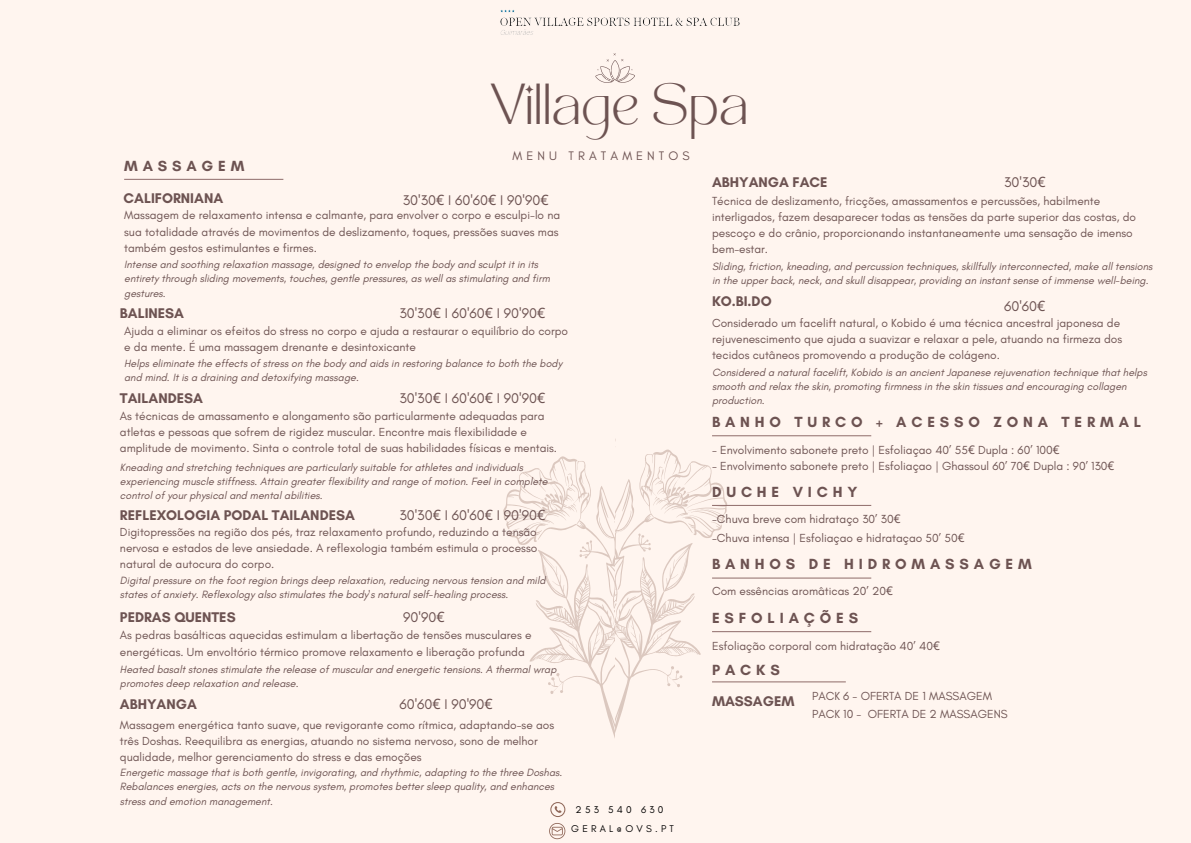
<style>
.page{position:relative;width:1191px;height:843px;background:#fff}
.page>*{position:absolute;margin:0;border:0;box-sizing:border-box;transform-origin:0 0}
.t1{font:40.4px "TAN MONCHERI Regular";color:#6d5352}
.t2{font:700 15px "Glacial Indifference";letter-spacing:.325em;color:#6d5352}
.t3{font:14.3px "Glacial Indifference";color:#6d5352}
.t4{font:700 14.3px "Glacial Indifference";color:#6d5352}
.t5{font:12.6px "Glacial Indifference";letter-spacing:.325em;color:#6d5352}
.t6{font:11.9px/16.1px "Glacial Indifference";color:#6d5352}
.t7{font:italic 10.7px/14.3px "Glacial Indifference";color:#6d5352}
.t8{font:10px "Glacial Indifference";letter-spacing:.325em;color:#000}
.s1{font-family:"Noto Sans"}
</style>
<div class="page">
<div style="left:0;top:0;width:1190px;height:842px;background:#fff5ef"></div>
<img style="left:500px;top:9px;width:240px;height:26px">
<svg style="left:595px;top:53px;width:40px;height:30px"></svg>
<svg style="left:550px;top:802px;width:15px;height:14px"></svg>
<svg style="left:549px;top:823px;width:16px;height:15px"></svg>
<hr style="left:124px;top:179px;width:159px;height:1px;background:#8e6b69">
<svg style="left:503px;top:436px;width:224px;height:302px"></svg>
<hr style="left:712px;top:435px;width:159px;height:1px;background:#8e6b69">
<hr style="left:712px;top:505px;width:159px;height:1px;background:#8e6b69">
<hr style="left:712px;top:577px;width:159px;height:1px;background:#8e6b69">
<hr style="left:712px;top:631px;width:159px;height:1px;background:#8e6b69">
<hr style="left:712px;top:681px;width:133px;height:1px;background:#8e6b69">
<p class="t1" style="left:490px;top:82px;width:259px">Village Spa</p>
<p class="t5" style="left:512px;top:148px;width:179px">MENU TRATAMENTOS</p>
<p class="t2" style="left:124px;top:156px;width:122px">MASSAGEM</p>
<p class="t4" style="left:123px;top:190px;width:101px">CALIFORNIANA</p>
<p class="t3" style="left:403px;top:191px;width:147px">30'30<span class="s1">€</span> I 60'60<span class="s1">€</span> I 90'90<span class="s1">€</span></p>
<p class="t6" style="left:124px;top:207px;width:437px">Massagem de relaxamento intensa e calmante, para envolver o corpo e esculpi-lo na sua totalidade através de movimentos de deslizamento, toques, pressões suaves mas também gestos estimulantes e firmes.</p>
<p class="t7" style="left:124px;top:257px;width:427px">Intense and soothing relaxation massage, designed to envelop the body and sculpt it in its entirety through sliding movements, touches, gentle pressures, as well as stimulating and firm gestures.</p>
<p class="t4" style="left:120px;top:304px;width:66px">BALINESA</p>
<p class="t3" style="left:399px;top:305px;width:147px">30'30<span class="s1">€</span> I 60'60<span class="s1">€</span> I 90'90<span class="s1">€</span></p>
<p class="t6" style="left:124px;top:322px;width:445px">Ajuda a eliminar os efeitos do stress no corpo e ajuda a restaurar o equilíbrio do corpo e da mente. É uma massagem drenante e desintoxicante</p>
<p class="t7" style="left:124px;top:356px;width:439px">Helps eliminate the effects of stress on the body and aids in restoring balance to both the body and mind. It is a draining and detoxifying massage.</p>
<p class="t4" style="left:120px;top:389px;width:84px">TAILANDESA</p>
<p class="t6" style="left:120px;top:408px;width:438px">As técnicas de amassamento e alongamento são particularmente adequadas para atletas e pessoas que sofrem de rigidez muscular. Encontre mais flexibilidade e amplitude de movimento. Sinta o controle total de suas habilidades físicas e mentais.</p>
<p class="t7" style="left:120px;top:459px;width:429px">Kneading and stretching techniques are particularly suitable for athletes and individuals experiencing muscle stiffness. Attain greater flexibility and range of motion. Feel in complete control of your physical and mental abilities.</p>
<p class="t3" style="left:1004px;top:173px;width:43px">30'30<span class="s1">€</span></p>
<p class="t4" style="left:712px;top:173px;width:117px">ABHYANGA FACE</p>
<p class="t6" style="left:712px;top:192px;width:425px">Técnica de deslizamento, fricções, amassamentos e percussões, habilmente interligados, fazem desaparecer todas as tensões da parte superior das costas, do pescoço e do crânio, proporcionando instantaneamente uma sensação de imenso bem-estar.</p>
<p class="t7" style="left:712px;top:259px;width:442px">Sliding, friction, kneading, and percussion techniques, skillfully interconnected, make all tensions in the upper back, neck, and skull disappear, providing an instant sense of immense well-being.</p>
<p class="t4" style="left:712px;top:293px;width:61px">KO.BI.DO</p>
<p class="t3" style="left:1004px;top:297px;width:43px">60'60<span class="s1">€</span></p>
<p class="t6" style="left:712px;top:315px;width:411px">Considerado um facelift natural, o Kobido é uma técnica ancestral japonesa de rejuvenescimento que ajuda a suavizar e relaxar a pele, atuando na firmeza dos tecidos cutâneos promovendo a produção de colágeno.</p>
<p class="t7" style="left:712px;top:364px;width:436px">Considered a natural facelift, Kobido is an ancient Japanese rejuvenation technique that helps smooth and relax the skin, promoting firmness in the skin tissues and encouraging collagen production.</p>
<p class="t2" style="left:712px;top:412px;width:430px">BANHO TURCO + ACESSO ZONA TERMAL</p>
<p class="t6" style="left:712px;top:441px;width:349px">- Envolvimento sabonete preto | Esfoliaçao 40’ 55<span class="s1">€</span> Dupla : 60’ 100<span class="s1">€</span></p>
<p class="t6" style="left:712px;top:457px;width:404px">- Envolvimento sabonete preto | Esfoliaçao | Ghassoul 60’ 70<span class="s1">€</span> Dupla : 90’ 130<span class="s1">€</span></p>
<p class="t3" style="left:399px;top:389px;width:147px">30'30<span class="s1">€</span> I 60'60<span class="s1">€</span> I 90'90<span class="s1">€</span></p>
<p class="t2" style="left:712px;top:482px;width:147px">DUCHE VICHY</p>
<p class="t4" style="left:120px;top:506px;width:236px">REFLEXOLOGIA PODAL TAILANDESA</p>
<p class="t3" style="left:399px;top:506px;width:147px">30'30<span class="s1">€</span> I 60'60<span class="s1">€</span> I 90'90<span class="s1">€</span></p>
<p class="t6" style="left:120px;top:523px;width:419px;text-align:justify">Digitopressões na região dos pés, traz relaxamento profundo, reduzindo a tensão nervosa e estados de leve ansiedade. A reflexologia também estimula o processo natural de autocura do corpo.</p>
<p class="t7" style="left:120px;top:572px;width:427px">Digital pressure on the foot region brings deep relaxation, reducing nervous tension and mild states of anxiety. Reflexology also stimulates the body's natural self-healing process.</p>
<p class="t4" style="left:120px;top:608px;width:117px">PEDRAS QUENTES</p>
<p class="t3" style="left:403px;top:608px;width:43px">90'90<span class="s1">€</span></p>
<p class="t6" style="left:120px;top:627px;width:413px">As pedras basálticas aquecidas estimulam a libertação de tensões musculares e energéticas. Um envoltório térmico promove relaxamento e liberação profunda</p>
<p class="t7" style="left:120px;top:661px;width:438px">Heated basalt stones stimulate the release of muscular and energetic tensions. A thermal wrap promotes deep relaxation and release.</p>
<p class="t4" style="left:120px;top:695px;width:78px">ABHYANGA</p>
<p class="t3" style="left:399px;top:695px;width:95px">60'60<span class="s1">€</span> I 90'90<span class="s1">€</span></p>
<p class="t6" style="left:120px;top:716px;width:435px">Massagem energética tanto suave, que revigorante como rítmica, adaptando-se aos três Doshas. Reequilibra as energias, atuando no sistema nervoso, sono de melhor qualidade, melhor gerenciamento do stress e das emoções</p>
<p class="t7" style="left:120px;top:764px;width:444px">Energetic massage that is both gentle, invigorating, and rhythmic, adapting to the three Doshas.<br>Rebalances energies, acts on the nervous system, promotes better sleep quality, and enhances stress and emotion management.</p>
<p class="t8" style="left:575px;top:803px;width:89px">253 540 630</p>
<p class="t8" style="left:571px;top:822px;width:104px">GERAL@OVS.PT</p>
<p class="t6" style="left:712px;top:510px;width:190px">-Chuva breve com hidrataço 30’ 30<span class="s1">€</span></p>
<p class="t6" style="left:712px;top:530px;width:254px">-Chuva intensa | Esfoliaçao e hidrataçao 50’ 50<span class="s1">€</span></p>
<p class="t2" style="left:712px;top:555px;width:321px">BANHOS DE HIDROMASSAGEM</p>
<p class="t6" style="left:712px;top:582px;width:182px">Com essências aromâticas 20’ 20<span class="s1">€</span></p>
<p class="t2" style="left:712px;top:608px;width:148px">ESFOLIAÇÕES</p>
<p class="t6" style="left:712px;top:637px;width:229px">Esfoliação corporal com hidratação 40’ 40<span class="s1">€</span></p>
<p class="t2" style="left:712px;top:660px;width:69px">PACKS</p>
<p class="t4" style="left:712px;top:692px;width:84px">MASSAGEM</p>
<p class="t6" style="left:812px;top:687px;width:181px">PACK 6 - OFERTA DE 1 MASSAGEM</p>
<p class="t6" style="left:812px;top:705px;width:197px">PACK 10 - OFERTA DE 2 MASSAGENS</p>
</div>
